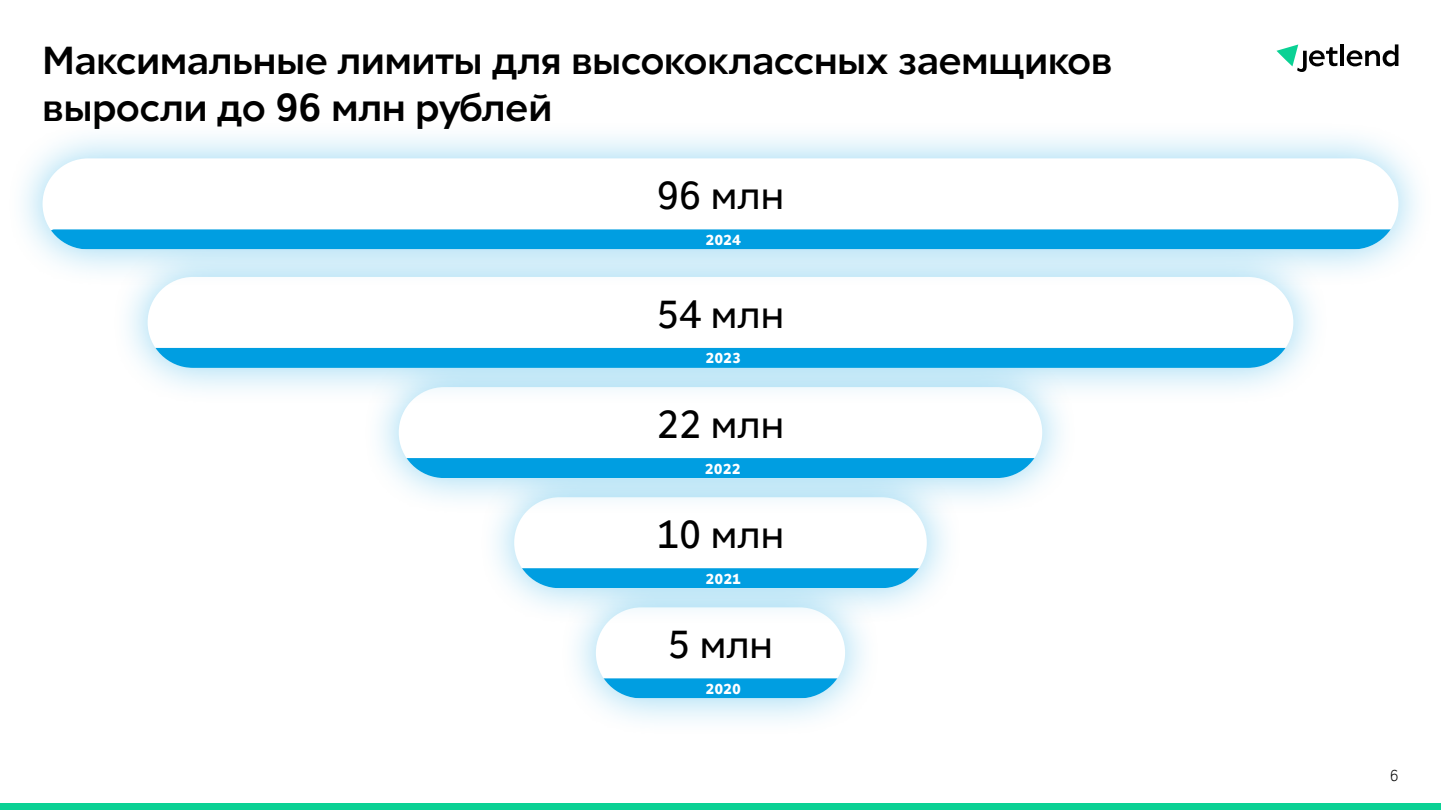
<style>
.page{position:relative;width:1441px;height:810px;background:#fff}
.page>*{position:absolute;margin:0;border:0;box-sizing:border-box;transform-origin:0 0}
.t1{font:500 39px/46.8px "Red Ring";color:#000}
.t2{font:39px "Red Ring";color:#000}
.t3{font:300 15.75px "Red Ring";color:#000}
.t4{font:700 14.4px "Red Ring";color:#fff}
</style>
<div class="page">
<div style="left:0;top:804px;width:1440px;height:6px;background:#0ad194"></div>
<svg style="left:1340px;top:44px;width:3px;height:22px"></svg>
<svg style="left:1346px;top:44px;width:52px;height:22px"></svg>
<svg style="left:1276px;top:44px;width:61px;height:28px"></svg>
<div style="left:559px;top:569px;width:322px;height:167px;background:#009ee1;opacity:.42"></div>
<div style="left:596px;top:607px;width:249px;height:91px;background:#fff;border-radius:46px"></div>
<svg style="left:596px;top:678px;width:249px;height:20px;background:#25ace5"></svg>
<div style="left:477px;top:459px;width:486px;height:167px;background:#009ee1;opacity:.42"></div>
<div style="left:514px;top:497px;width:412px;height:91px;background:#fff;border-radius:46px"></div>
<svg style="left:514px;top:568px;width:412px;height:20px;background:#16a6e3"></svg>
<div style="left:362px;top:349px;width:716px;height:167px;background:#009ee1;opacity:.42"></div>
<div style="left:399px;top:387px;width:643px;height:91px;background:#fff;border-radius:46px"></div>
<svg style="left:399px;top:458px;width:643px;height:20px;background:#0ea3e2"></svg>
<div style="left:111px;top:239px;width:1218px;height:167px;background:#009ee1;opacity:.42"></div>
<div style="left:148px;top:277px;width:1145px;height:91px;background:#fff;border-radius:46px"></div>
<svg style="left:148px;top:348px;width:1145px;height:20px;background:#08a1e1"></svg>
<div style="left:6px;top:120px;width:1428px;height:168px;background:#009ee1;opacity:.42"></div>
<div style="left:43px;top:158px;width:1355px;height:91px;background:#fff;border-radius:46px"></div>
<svg style="left:49px;top:229px;width:1349px;height:20px;background:#0aa1e2"></svg>
<p class="t1" style="left:43px;top:38px;width:1071px">Максимальные лимиты для высококлассных заемщиков выросли до 96 млн рублей</p>
<p class="t2" style="left:657px;top:171px;width:129px">96 млн</p>
<p class="t4" style="left:705px;top:231px;width:37px">2024</p>
<p class="t2" style="left:657px;top:289px;width:129px">54 млн</p>
<p class="t4" style="left:705px;top:349px;width:37px">2023</p>
<p class="t2" style="left:657px;top:399px;width:129px">22 млн</p>
<p class="t4" style="left:705px;top:459px;width:37px">2022</p>
<p class="t2" style="left:657px;top:510px;width:129px">10 млн</p>
<p class="t4" style="left:705px;top:569px;width:37px">2021</p>
<p class="t2" style="left:668px;top:620px;width:106px">5 млн</p>
<p class="t4" style="left:705px;top:680px;width:37px">2020</p>
<p class="t3" style="left:1389px;top:766px;width:10px">6</p>
</div>
